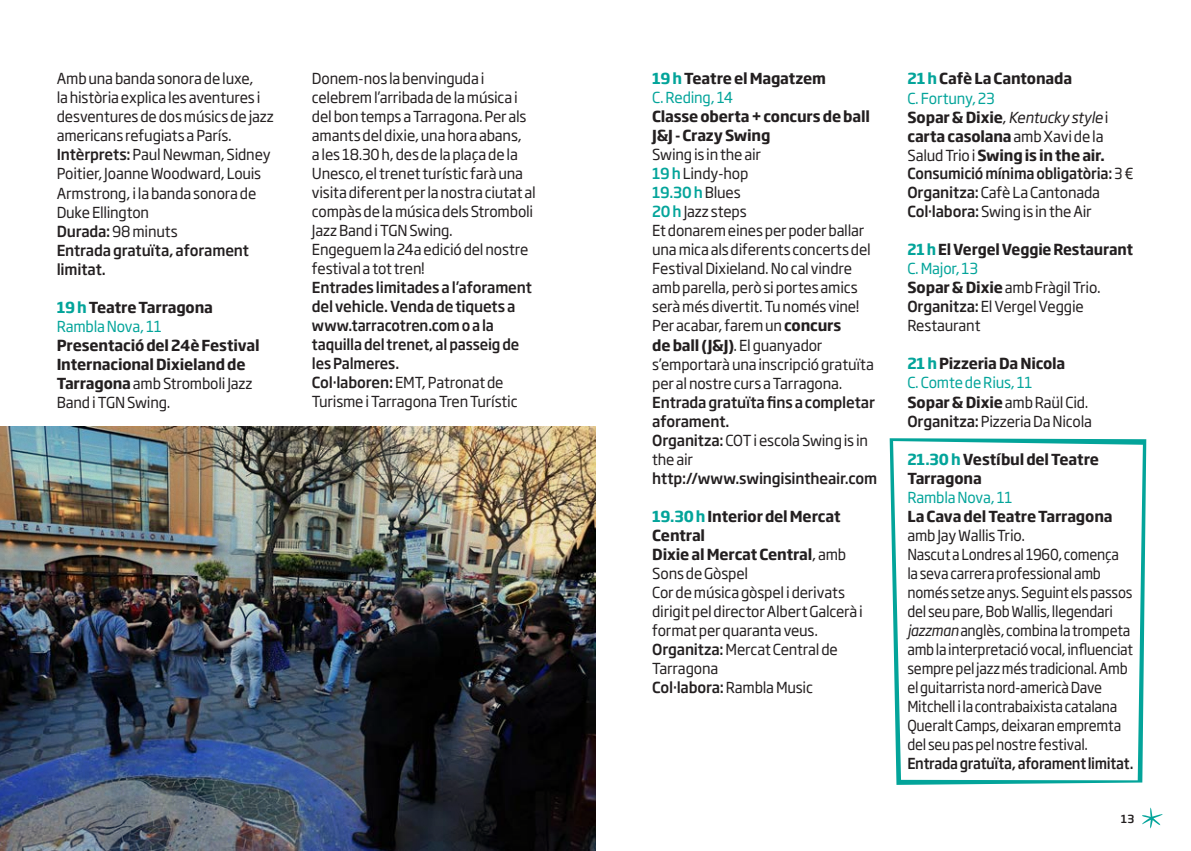
<style>
.page{position:relative;width:1191px;height:851px;background:#fff}
.page>*{position:absolute;margin:0;border:0;box-sizing:border-box;transform-origin:0 0}
.t1{font:15px/19px "Soho Gothic Pro";letter-spacing:-.015em;color:#231f20;scale:.96 1}
.t2{font:700 15px/19px "Soho Gothic Pro";letter-spacing:-.01em;color:#231f20;scale:.96 1}
.t3{font:15px/19px "Soho Gothic Pro";letter-spacing:-.015em;color:#231f20;scale:.92 1}
.t4{font:500 15px/19px "Soho Gothic Pro";letter-spacing:-.01em;color:#231f20;scale:.96 1}
.t5{font:500 15px/19px "Soho Gothic Pro";letter-spacing:-.01em;color:#231f20;scale:.93 1}
.t6{font:15px "Soho Gothic Pro";letter-spacing:-.015em;color:#03a49a;scale:.96 1}
.t7{font:500 15px "Soho Gothic Pro";letter-spacing:-.01em;color:#231f20;scale:.91 1}
.t8{font:700 15px "Soho Gothic Pro";letter-spacing:-.01em;color:#231f20;scale:.93 1}
.t9{font:500 15px "Soho Gothic Pro";color:#03a49a;scale:.96 1}
.t10{font:500 11px "Soho Gothic Pro";color:#231f20}
.s1{font-weight:500}
.s2{color:#03a49a}
.s3{font-weight:400}
.s4{font-weight:500;color:#03a49a}
.s5{font-weight:400;color:#231f20}
.s6{font-weight:700}
.s7{font-weight:400;font-style:italic}
.s8{font-style:italic}
</style>
<div class="page">
<svg style="left:889px;top:438px;width:257px;height:346px"></svg>
<svg style="left:893px;top:441px;width:249px;height:339px"></svg>
<svg style="left:1142px;top:807px;width:21px;height:22px"></svg>
<img style="left:0;top:426px;width:595px;height:424px">
<p class="t1" style="left:57px;top:69px;width:228px">Amb una banda sonora de luxe,<br>la història explica les aventures i desventures de dos músics de jazz americans refugiats a París.</p>
<p class="t1" style="left:57px;top:145px;width:224px"><span class="s1">Intèrprets:</span> Paul Newman, Sidney<br>Poitier, Joanne Woodward, Louis<br>Armstrong, i la banda sonora de<br>Duke Ellington</p>
<p class="t1" style="left:57px;top:221px;width:127px"><span class="s1">Durada:</span> 98 minuts</p>
<p class="t4" style="left:57px;top:239px;width:202px">Entrada gratuïta, aforament limitat.</p>
<p class="t2" style="left:57px;top:296px;width:164px"><span class="s2">19 h</span> Teatre Tarragona</p>
<p class="t6" style="left:57px;top:314px;width:111px">Rambla Nova, 11</p>
<p class="t2" style="left:57px;top:334px;width:213px">Presentació del 24è Festival<br>Internacional Dixieland de<br>Tarragona <span class="s3">amb Stromboli Jazz<br>Band i TGN Swing.</span></p>
<p class="t1" style="left:312px;top:68px;width:235px">Donem-nos la benvinguda i celebrem l’arribada de la música i del bon temps a Tarragona. Per als amants del dixie, una hora abans,<br>a les 18.30 h, des de la plaça de la<br>Unesco, el trenet turístic farà una visita diferent per la nostra ciutat al compàs de la música dels Stromboli<br>Jazz Band i TGN Swing.</p>
<p class="t1" style="left:312px;top:239px;width:227px">Engeguem la 24a edició del nostre festival a tot tren!</p>
<p class="t4" style="left:312px;top:277px;width:231px">Entrades limitades a l’aforament del vehicle. Venda de tiquets a</p>
<p class="t5" style="left:312px;top:315px;width:224px">www.tarracotren.com o a la taquilla del trenet, al passeig de les Palmeres.</p>
<p class="t1" style="left:312px;top:372px;width:216px"><span class="s1">Col·laboren:</span> EMT, Patronat de<br>Turisme i Tarragona Tren Turístic</p>
<p class="t2" style="left:652px;top:68px;width:183px"><span class="s2">19 h</span> Teatre el Magatzem</p>
<p class="t6" style="left:652px;top:86px;width:86px">C. Reding, 14</p>
<p class="t2" style="left:652px;top:106px;width:228px">Classe oberta + concurs de ball<br>J&amp;J - Crazy Swing</p>
<p class="t1" style="left:652px;top:144px;width:115px">Swing is in the air</p>
<p class="t1" style="left:652px;top:163px;width:102px"><span class="s4">19 h</span> Lindy-hop</p>
<p class="t9" style="left:652px;top:181px;width:94px">19.30 h<span class="s5">Blues</span></p>
<p class="t1" style="left:652px;top:201px;width:100px"><span class="s4">20 h</span>Jazz steps</p>
<p class="t1" style="left:652px;top:220px;width:232px">Et donarem eines per poder ballar una mica als diferents concerts del<br>Festival Dixieland. No cal vindre amb parella, però si portes amics serà més divertit. Tu només vine!<br>Per acabar, farem un <span class="s6">concurs<br>de ball (J&amp;J)</span>. El guanyador s’emportarà una inscripció gratuïta per al nostre curs a Tarragona.</p>
<p class="t4" style="left:652px;top:391px;width:233px">Entrada gratuïta fins a completar aforament.</p>
<p class="t1" style="left:652px;top:429px;width:226px"><span class="s1">Organitza:</span> COT i escola Swing is in the air</p>
<p class="t4" style="left:652px;top:467px;width:236px">http://www.swingisintheair.com</p>
<p class="t2" style="left:652px;top:505px;width:198px"><span class="s2">19.30 h</span> Interior del Mercat<br>Central</p>
<p class="t2" style="left:652px;top:543px;width:203px">Dixie al Mercat Central<span class="s3">, amb<br>Sons de Gòspel</span></p>
<p class="t1" style="left:652px;top:581px;width:221px">Cor de música gòspel i derivats dirigit pel director Albert Galcerà i format per quaranta veus.</p>
<p class="t1" style="left:652px;top:638px;width:195px"><span class="s1">Organitza:</span> Mercat Central de<br>Tarragona</p>
<p class="t4" style="left:652px;top:676px;width:169px">Col·labora: <span class="s3">Rambla Music</span></p>
<p class="t2" style="left:907px;top:68px;width:173px"><span class="s2">21 h</span> Cafè La Cantonada</p>
<p class="t6" style="left:907px;top:86px;width:92px">C. Fortuny, 23</p>
<p class="t2" style="left:907px;top:106px;width:211px">Sopar &amp; Dixie<span class="s3">,</span> <span class="s7">Kentucky style</span> <span class="s3">i </span>carta casolana <span class="s3">amb Xavi de la<br>Salud Trio i</span> Swing is in the air.</p>
<p class="t5" style="left:907px;top:163px;width:245px">Consumició mínima obligatòria: <span class="s3">3 €</span></p>
<p class="t1" style="left:907px;top:182px;width:202px"><span class="s1">Organitza:</span> Cafè La Cantonada</p>
<p class="t1" style="left:907px;top:201px;width:193px"><span class="s1">Col·labora:</span> Swing is in the Air</p>
<p class="t8" style="left:907px;top:238px;width:244px"><span class="s2">21 h</span> El Vergel Veggie Restaurant</p>
<p class="t6" style="left:907px;top:257px;width:75px">C. Major, 13</p>
<p class="t1" style="left:907px;top:277px;width:203px"><span class="s6">Sopar &amp; Dixie</span> amb Fràgil Trio.</p>
<p class="t1" style="left:907px;top:296px;width:185px"><span class="s1">Organitza:</span> El Vergel Veggie<br>Restaurant</p>
<p class="t2" style="left:907px;top:353px;width:166px"><span class="s2">21 h</span> Pizzeria Da Nicola</p>
<p class="t6" style="left:907px;top:371px;width:132px">C. Comte de Rius, 11</p>
<p class="t2" style="left:907px;top:391px;width:190px">Sopar &amp; Dixie <span class="s3">amb Raül Cid.</span></p>
<p class="t1" style="left:907px;top:410px;width:194px"><span class="s1">Organitza:</span> Pizzeria Da Nicola</p>
<p class="t2" style="left:907px;top:448px;width:201px"><span class="s2">21.30 h</span> Vestíbul del Teatre<br>Tarragona</p>
<p class="t6" style="left:907px;top:485px;width:111px">Rambla Nova, 11</p>
<p class="t2" style="left:907px;top:505px;width:215px">La Cava del Teatre Tarragona <span class="s3">amb Jay Wallis Trio.</span></p>
<p class="t3" style="left:907px;top:543px;width:247px">Nascut a Londres al 1960, comença la seva carrera professional amb només setze anys. Seguint els passos del seu pare, Bob Wallis, llegendari <span class="s8">jazzman</span> anglès, combina la trompeta amb la interpretació vocal, influenciat sempre pel jazz més tradicional. Amb el guitarrista nord-americà Dave Mitchell i la contrabaixista catalana Queralt Camps, deixaran empremta del seu pas pel nostre festival.</p>
<p class="t7" style="left:907px;top:751px;width:250px">Entrada gratuïta, aforament limitat.</p>
<p class="t10" style="left:1120px;top:809px;width:15px">13</p>
</div>
